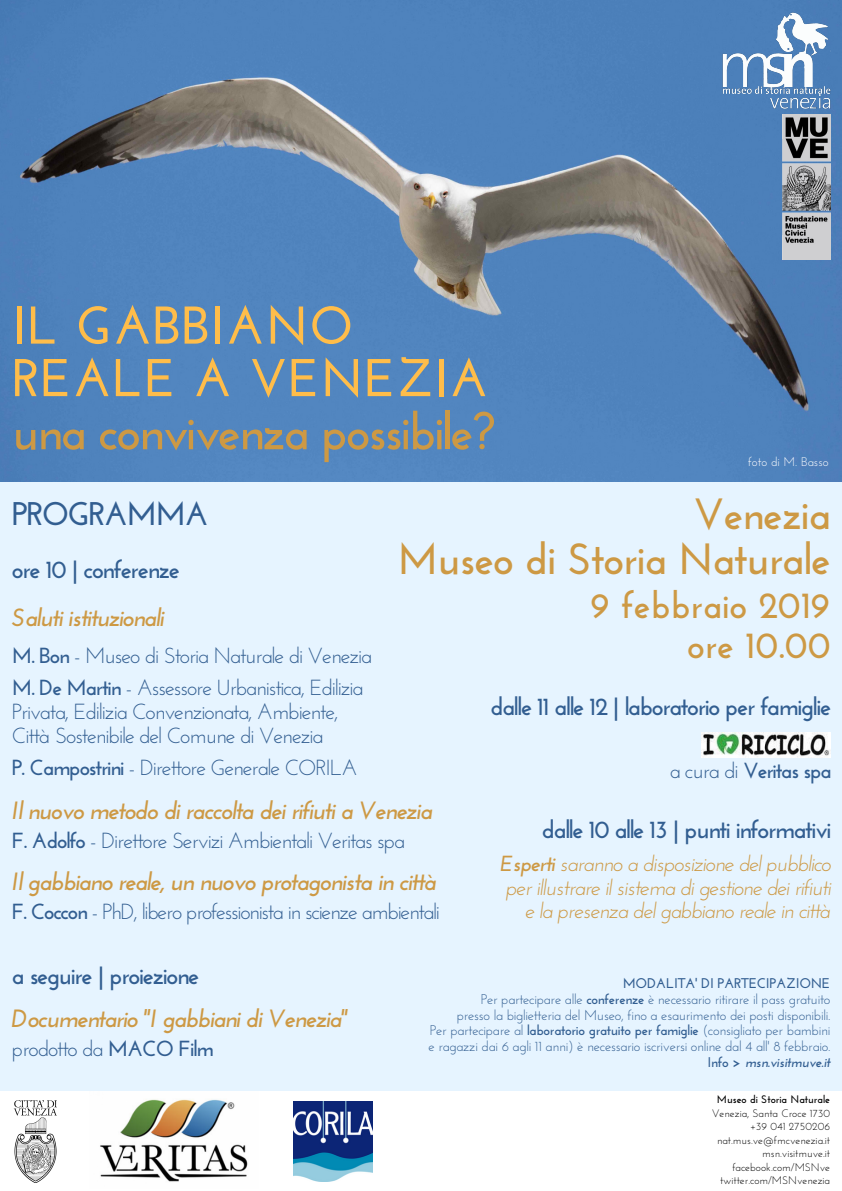
<style>
.page{position:relative;width:842px;height:1191px;background:#fff}
.page>*{position:absolute;margin:0;border:0;box-sizing:border-box;transform-origin:0 0}
.t1{font:700 53px/52.5px "Josefin Sans";letter-spacing:.01em;color:#ffbd4a}
.t2{font:700 51.5px "Josefin Sans";letter-spacing:-.04em;color:#cd9944}
.t3{font:700 43.7px/45px "Josefin Sans";letter-spacing:-.02em;color:#cd9944;text-align:right}
.t4{font:700 37.4px/40.5px "Josefin Sans";color:#cd9944;text-align:right}
.t5{font:700 32.7px "Josefin Sans";letter-spacing:-.05em;color:#325e91}
.t6{font:italic 700 24.9px "Josefin Sans";letter-spacing:-.05em;color:#cd9944}
.t7{font:700 24.9px "Josefin Sans";letter-spacing:-.05em;color:#325e91}
.t8{font:21.8px/24px "Josefin Sans";letter-spacing:-.05em;color:#325e91}
.t9{font:italic 21.8px/23.2px "Josefin Sans";letter-spacing:-.05em;color:#cd9944;text-align:right}
.t10{font:700 21.8px "Josefin Sans";letter-spacing:-.05em;color:#325e91}
.t11{font:14px/15.7px "Josefin Sans";letter-spacing:-.02em;color:#325e91;text-align:right}
.t12{font:12.5px "Josefin Sans";color:#fff}
.t13{font:10.9px/13.5px "Josefin Sans";color:#000;text-align:right}
.t14{font:700 10.9px "Josefin Sans";color:#000}
.s1{font-weight:700}
.s2{font-weight:400}
.s3{font-weight:700;font-style:italic}
</style>
<div class="page">
<div style="left:0;top:0;width:842px;height:1190px;background:#e6f4ff"></div>
<div style="left:0;top:1091px;width:842px;height:99px;background:#fff"></div>
<img style="left:0;top:0;width:842px;height:481px">
<img style="left:13px;top:1100px;width:44px;height:82px">
<img style="left:293px;top:1101px;width:80px;height:80px">
<img style="left:783px;top:114px;width:48px;height:145px">
<img style="left:721px;top:13px;width:111px;height:96px">
<img style="left:701px;top:733px;width:129px;height:24px">
<img style="left:100px;top:1099px;width:148px;height:83px">
<h1 class="t1" style="left:12px;top:304px;width:478px">IL GABBIANO<br>REALE A VENEZIA</h1>
<h2 class="t2" style="left:12px;top:410px;width:484px">una convivenza possibile?</h2>
<p class="t12" style="left:748px;top:456px;width:82px">foto di M. Basso</p>
<h3 class="t5" style="left:12px;top:500px;width:198px">PROGRAMMA</h3>
<h3 class="t7" style="left:12px;top:559px;width:169px">ore 10 | conferenze</h3>
<h3 class="t6" style="left:12px;top:607px;width:154px">Saluti istituzionali</h3>
<h3 class="t8" style="left:12px;top:645px;width:362px"><span class="s1">M. Bon</span> - Museo di Storia Naturale di Venezia</h3>
<h3 class="t3" style="left:398px;top:496px;width:435px">Venezia<br>Museo di Storia Naturale</h3>
<h3 class="t4" style="left:591px;top:588px;width:242px">9 febbraio 2019 ore 10.00</h3>
<h3 class="t8" style="left:12px;top:677px;width:353px"><span class="s1">M. De Martin</span> - Assessore Urbanistica, Edilizia<br>Privata, Edilizia Convenzionata, Ambiente,<br>Città Sostenibile del Comune di Venezia</h3>
<h3 class="t8" style="left:12px;top:757px;width:347px"><span class="s1">P. Campostrini</span> - Direttore Generale CORILA</h3>
<h3 class="t6" style="left:12px;top:800px;width:422px">Il nuovo metodo di raccolta dei rifiuti a Venezia</h3>
<h3 class="t8" style="left:12px;top:830px;width:395px"><span class="s1">F. Adolfo</span> - Direttore Servizi Ambientali Veritas spa</h3>
<h3 class="t6" style="left:12px;top:871px;width:427px">Il gabbiano reale, un nuovo protagonista in città</h3>
<h3 class="t8" style="left:12px;top:901px;width:430px"><span class="s1">F. Coccon</span> - PhD, libero professionista in scienze ambientali</h3>
<h3 class="t7" style="left:490px;top:696px;width:342px">dalle 11 alle 12 | laboratorio per famiglie</h3>
<h3 class="t10" style="left:670px;top:761px;width:163px"><span class="s2">a cura di</span> Veritas spa</h3>
<h3 class="t7" style="left:542px;top:819px;width:291px">dalle 10 alle 13 | punti informativi</h3>
<h3 class="t9" style="left:500px;top:854px;width:332px"><span class="s1">Esperti</span> saranno a disposizione del pubblico per illustrare il sistema di gestione dei rifiuti e la presenza del gabbiano reale in città</h3>
<h3 class="t7" style="left:12px;top:965px;width:189px">a seguire | proiezione</h3>
<h3 class="t6" style="left:12px;top:1008px;width:338px">Documentario "I gabbiani di Venezia"</h3>
<h3 class="t8" style="left:12px;top:1038px;width:203px">prodotto da <span class="s1">MACO Film</span></h3>
<p class="t11" style="left:428px;top:976px;width:403px"><span class="s1">MODALITA' DI PARTECIPAZIONE<br></span>Per partecipare alle <span class="s1">conferenze</span> è necessario ritirare il pass gratuito<br>presso la biglietteria del Museo, fino a esaurimento dei posti disponibili.<br>Per partecipare al <span class="s1">laboratorio gratuito per famiglie</span> (consigliato per bambini e ragazzi dai 6 agli 11 anni) è necessario iscriversi online dal 4 all' 8 febbraio.<br><span class="s1">Info &gt;</span> <span class="s3">msn.visitmuve.it</span></p>
<p class="t14" style="left:717px;top:1095px;width:115px">Museo di Storia Naturale</p>
<p class="t13" style="left:712px;top:1107px;width:120px">Venezia, Santa Croce 1730 +39 041 2750206 nat.mus.ve@fmcvenezia.it msn.visitmuve.it facebook.com/MSNve twitter.com/MSNvenezia</p>
</div>
